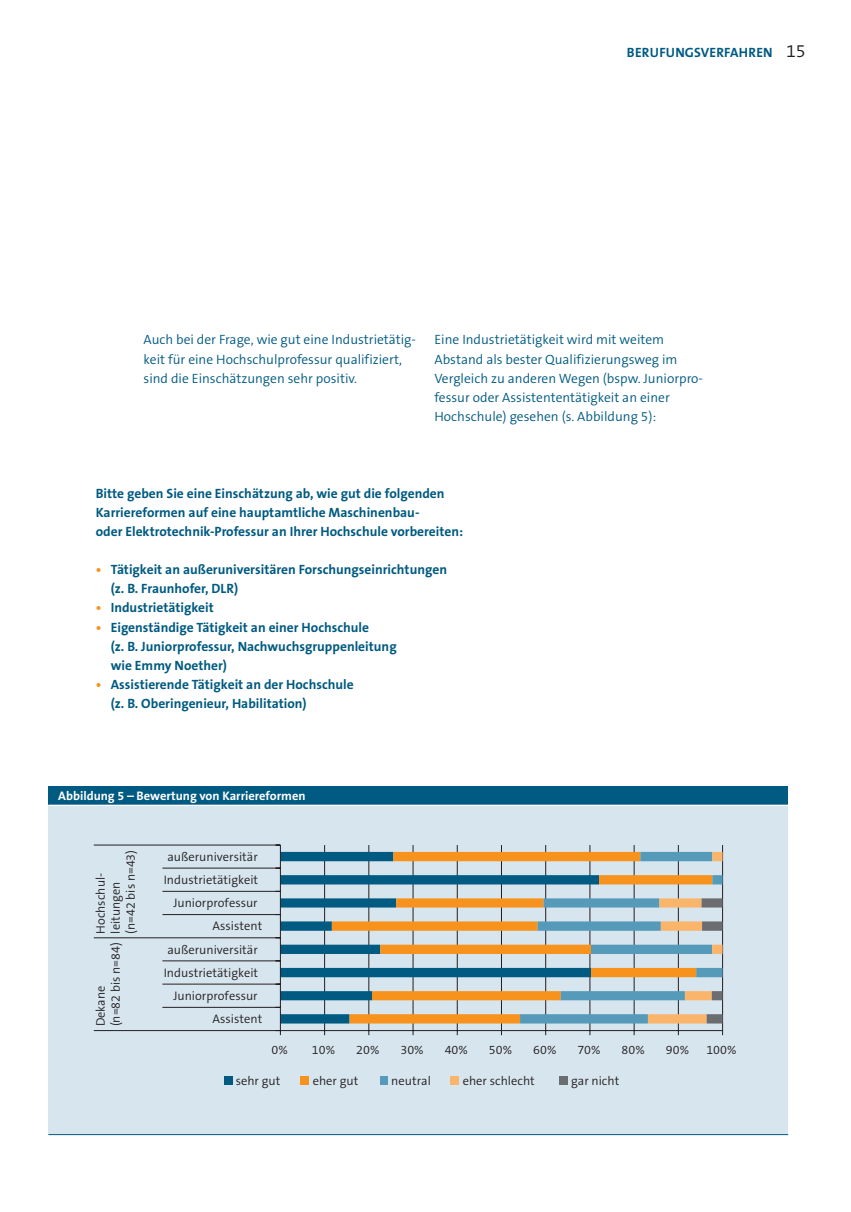
<style>
.page{position:relative;width:851px;height:1212px;background:#fff}
.page>*{position:absolute;margin:0;border:0;box-sizing:border-box;transform-origin:0 0}
.VDMATabelleKopf{font:700 13.5px/19.2px "The Sans B Plus W7";color:#005a81}
.VDMATabelleKopf-2{font:300 13.5px/19.2px "The Sans B Plus W4";color:#005a81}
.t1{font:300 12.45px/15px "The Sans B4";color:#231f20}
.t2{font:700 12.45px "The Sans B7";color:#fff}
.s1{font-family:"The Sans B Plus W4";font-weight:300;font-size:18px;color:#231f20}
.s2{color:#f7931d}
</style>
<div class="page">
<div style="left:48px;top:786px;width:740px;height:19px;background:#005a81"></div>
<div style="left:48px;top:805px;width:740px;height:329px;background:#d7e5ef"></div>
<hr style="left:48px;top:805px;width:740px;height:1px;background:#fff">
<hr style="left:48px;top:1134px;width:740px;height:1px;background:#005a81">
<hr style="left:324px;top:845px;width:1px;height:185px;background:#231f20">
<hr style="left:368px;top:845px;width:1px;height:185px;background:#231f20">
<hr style="left:412px;top:845px;width:1px;height:185px;background:#231f20">
<hr style="left:457px;top:845px;width:1px;height:185px;background:#231f20">
<hr style="left:501px;top:845px;width:1px;height:185px;background:#231f20">
<hr style="left:545px;top:845px;width:1px;height:185px;background:#231f20">
<hr style="left:589px;top:845px;width:1px;height:185px;background:#231f20">
<hr style="left:633px;top:845px;width:1px;height:185px;background:#231f20">
<hr style="left:678px;top:845px;width:1px;height:185px;background:#231f20">
<hr style="left:722px;top:845px;width:1px;height:185px;background:#231f20">
<svg style="left:281px;top:852px;width:51px;height:171px"></svg>
<svg style="left:332px;top:852px;width:188px;height:171px"></svg>
<svg style="left:520px;top:852px;width:202px;height:171px"></svg>
<hr style="left:280px;top:1030px;width:442px;height:1px;background:#231f20">
<hr style="left:280px;top:845px;width:1px;height:185px;background:#231f20">
<svg style="left:275px;top:1031px;width:6px;height:4px"></svg>
<hr style="left:162px;top:1030px;width:118px;height:1px;background:#231f20">
<hr style="left:162px;top:1007px;width:118px;height:1px;background:#231f20">
<hr style="left:162px;top:984px;width:118px;height:1px;background:#231f20">
<hr style="left:162px;top:960px;width:118px;height:1px;background:#231f20">
<hr style="left:162px;top:937px;width:118px;height:1px;background:#231f20">
<hr style="left:162px;top:914px;width:118px;height:1px;background:#231f20">
<hr style="left:162px;top:891px;width:118px;height:1px;background:#231f20">
<hr style="left:162px;top:868px;width:118px;height:1px;background:#231f20">
<hr style="left:162px;top:845px;width:118px;height:1px;background:#231f20">
<hr style="left:94px;top:1030px;width:68px;height:1px;background:#231f20">
<hr style="left:94px;top:937px;width:68px;height:1px;background:#231f20">
<hr style="left:94px;top:845px;width:68px;height:1px;background:#231f20">
<div style="left:224px;top:1076px;width:8px;height:8px;background:#005a81"></div>
<div style="left:301px;top:1076px;width:8px;height:8px;background:#f7931d"></div>
<div style="left:379px;top:1076px;width:8px;height:8px;background:#569aba"></div>
<div style="left:451px;top:1076px;width:8px;height:8px;background:#fbb56a"></div>
<div style="left:559px;top:1076px;width:8px;height:8px;background:#6c6d70"></div>
<p class="VDMATabelleKopf" style="left:627px;top:43px;width:180px">BERUFUNGSVERFAHREN <span class="s1">15</span></p>
<p class="VDMATabelleKopf-2" style="left:144px;top:330px;width:274px">Auch bei der Frage, wie gut eine Industrietätig&shy;keit für eine Hochschulprofessur qualifiziert, sind die Einschätzungen sehr positiv.</p>
<p class="VDMATabelleKopf-2" style="left:434px;top:330px;width:270px">Eine Industrietätigkeit wird mit weitem Abstand als bester Qualifizierungsweg im Vergleich zu anderen Wegen (bspw. Juniorpro&shy;fessur oder Assistententätigkeit an einer Hochschule) gesehen (s. Abbildung 5):</p>
<p class="VDMATabelleKopf" style="left:96px;top:483px;width:350px">Bitte geben Sie eine Einschätzung ab, wie gut die folgenden</p>
<p class="VDMATabelleKopf" style="left:96px;top:503px;width:325px">Karriereformen auf eine hauptamtliche Maschinenbau-</p>
<p class="VDMATabelleKopf" style="left:96px;top:522px;width:369px">oder Elektrotechnik-Professur an Ihrer Hochschule vorbereiten:</p>
<p class="VDMATabelleKopf" style="left:111px;top:560px;width:338px;text-indent:-15px"><span class="s2">•</span> Tätigkeit an außeruniversitären Forschungseinrichtungen (z. B. Fraunhofer, DLR)</p>
<p class="VDMATabelleKopf" style="left:96px;top:598px;width:119px"><span class="s2">•</span> Industrietätigkeit</p>
<p class="VDMATabelleKopf" style="left:96px;top:617px;width:275px"><span class="s2">•</span> Eigenständige Tätigkeit an einer Hochschule</p>
<p class="VDMATabelleKopf" style="left:111px;top:636px;width:287px">(z. B. Juniorprofessur, Nachwuchsgruppenleitung</p>
<p class="VDMATabelleKopf" style="left:111px;top:656px;width:118px">wie Emmy Noether)</p>
<p class="VDMATabelleKopf" style="left:111px;top:675px;width:244px;text-indent:-15px"><span class="s2">•</span> Assistierende Tätigkeit an der Hochschule (z. B. Oberingenieur, Habilitation)</p>
<p class="t2" style="left:58px;top:789px;width:249px">Abbildung 5 – Bewertung von Karriereformen</p>
<p class="t1" style="left:94px;top:934px;width:85px;rotate:-90deg">Hochschul&shy;leitungen (n=42 bis n=43)</p>
<p class="t1" style="left:94px;top:1026px;width:85px;rotate:-90deg">Dekane<br>(n=82 bis n=84)</p>
<p class="t1" style="left:167px;top:849px;width:92px">außeruniversitär</p>
<p class="t1" style="left:164px;top:873px;width:96px">Industrietätigkeit</p>
<p class="t1" style="left:173px;top:896px;width:86px">Juniorprofessur</p>
<p class="t1" style="left:212px;top:919px;width:51px">Assistent</p>
<p class="t1" style="left:167px;top:942px;width:92px">außeruniversitär</p>
<p class="t1" style="left:164px;top:965px;width:96px">Industrietätigkeit</p>
<p class="t1" style="left:173px;top:989px;width:86px">Juniorprofessur</p>
<p class="t1" style="left:213px;top:1012px;width:51px">Assistent</p>
<p class="t1" style="left:271px;top:1042px;width:18px">0%</p>
<p class="t1" style="left:312px;top:1042px;width:25px">10%</p>
<p class="t1" style="left:356px;top:1042px;width:25px">20%</p>
<p class="t1" style="left:400px;top:1042px;width:25px">30%</p>
<p class="t1" style="left:444px;top:1042px;width:25px">40%</p>
<p class="t1" style="left:489px;top:1042px;width:25px">50%</p>
<p class="t1" style="left:533px;top:1042px;width:25px">60%</p>
<p class="t1" style="left:577px;top:1042px;width:25px">70%</p>
<p class="t1" style="left:621px;top:1042px;width:25px">80%</p>
<p class="t1" style="left:665px;top:1042px;width:25px">90%</p>
<p class="t1" style="left:706px;top:1042px;width:32px">100%</p>
<p class="t1" style="left:236px;top:1073px;width:46px">sehr gut</p>
<p class="t1" style="left:313px;top:1073px;width:47px">eher gut</p>
<p class="t1" style="left:391px;top:1073px;width:41px">neutral</p>
<p class="t1" style="left:462px;top:1073px;width:74px">eher schlecht</p>
<p class="t1" style="left:571px;top:1073px;width:50px">gar nicht</p>
</div>
